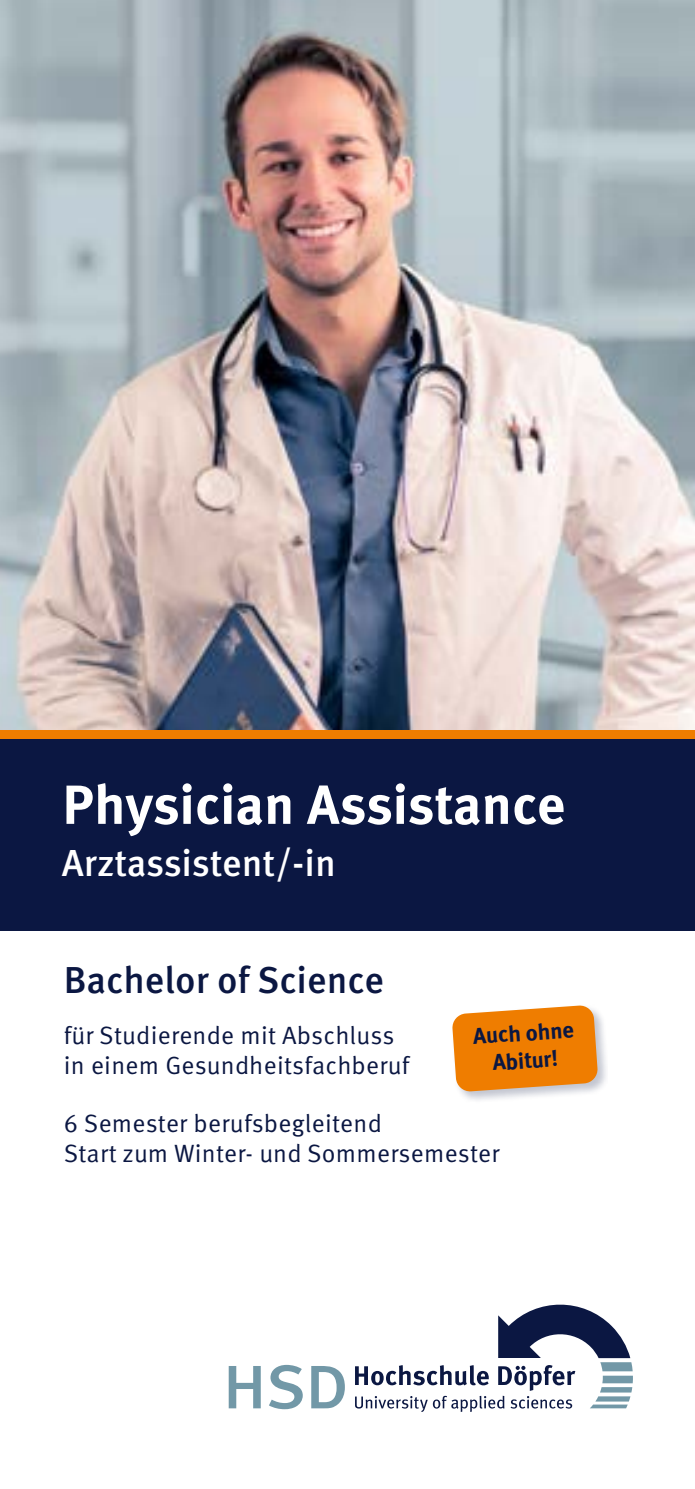
<style>
.page{position:relative;width:695px;height:1489px;background:#fff}
.page>*{position:absolute;margin:0;border:0;box-sizing:border-box;transform-origin:0 0}
.t1{font:700 55px "Meta OT";letter-spacing:-.005em;color:#fff}
.t2{font:500 37.5px "Meta OT";letter-spacing:-.01em;color:#fff}
.t3{font:500 37.5px "Meta OT";color:#0b1742}
.t4{font:25px/30px "Meta OT Norm";letter-spacing:.01em;color:#0b1742}
.t5{font:700 22.5px/27.5px "Meta OT";color:#0b1742;text-align:center}
</style>
<div class="page">
<img style="left:0;top:0;width:694px;height:730px">
<div style="left:0;top:739px;width:694px;height:191px;background:#0b1742"></div>
<svg style="left:355px;top:1304px;width:277px;height:107px"></svg>
<svg style="left:229px;top:1366px;width:32px;height:42px"></svg>
<svg style="left:269px;top:1364px;width:34px;height:44px"></svg>
<svg style="left:311px;top:1366px;width:34px;height:42px"></svg>
<div style="left:0;top:730px;width:694px;height:9px;background:#ef7d00"></div>
<div style="left:450px;top:1003px;width:157px;height:100px;background:#0b1742;opacity:.25"></div>
<svg style="left:452px;top:1005px;width:146px;height:86px;background:#ee8b1f"></svg>
<h1 class="t1" style="left:62px;top:770px;width:504px">Physician Assistance</h1>
<h2 class="t2" style="left:62px;top:840px;width:276px">Arztassistent/-in</h2>
<h2 class="t3" style="left:64px;top:956px;width:322px">Bachelor of Science</h2>
<p class="t4" style="left:64px;top:1020px;width:347px">für Studierende mit Abschluss in einem Gesundheitsfachberuf</p>
<p class="t4" style="left:64px;top:1108px;width:437px">6 Semester berufsbegleitend<br>Start zum Winter- und Sommersemester</p>
<p class="t5" style="left:472px;top:1022px;width:103px;rotate:-4deg">Auch ohne<br>Abitur!</p>
</div>
